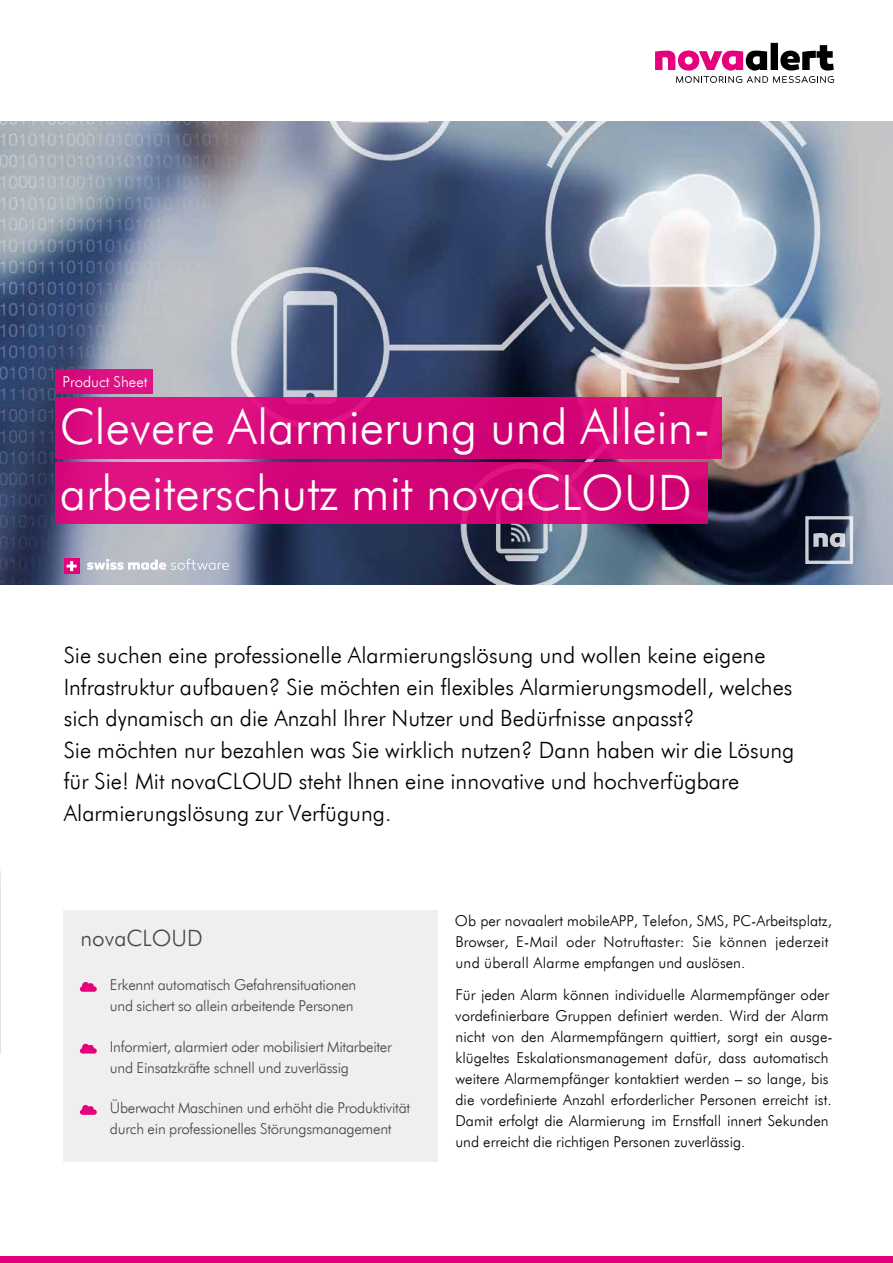
<style>
.page{position:relative;width:893px;height:1263px;background:#fff}
.page>*{position:absolute;margin:0;border:0;box-sizing:border-box;transform-origin:0 0}
.t1{font:48.9px/65.7px "Futuri Light Regular SWFTE";color:#fff}
.t2{font:22.5px/31.5px "Futuri Light Regular SWFTE";color:#000}
.t3{font:22.5px "Futuri Light Regular SWFTE";color:#484847}
.t4{font:15px/21px "Futuri Light Regular SWFTE";color:#000}
.t5{font:15px/21px "Futuri Light Regular SWFTE";letter-spacing:-.02em;color:#484847}
.t6{font:15px "Futuri Light Regular SWFTE";color:#fff}
</style>
<div class="page">
<div style="left:64px;top:910px;width:374px;height:251px;background:#efefef"></div>
<img style="left:0;top:122px;width:893px;height:463px">
<svg style="left:655px;top:43px;width:179px;height:40px"></svg>
<div style="left:55px;top:397px;width:666px;height:62px;background:#d70979"></div>
<div style="left:55px;top:462px;width:652px;height:62px;background:linear-gradient(to right,#dc1082,#d00374)"></div>
<div style="left:55px;top:369px;width:98px;height:25px;background:#de1182"></div>
<svg style="left:87px;top:559px;width:142px;height:11px"></svg>
<div style="left:64px;top:558px;width:15px;height:16px;background:#e5007c"></div>
<svg style="left:67px;top:561px;width:10px;height:10px"></svg>
<div style="left:0;top:1256px;width:893px;height:7px;background:#e5007c"></div>
<div style="left:805px;top:516px;width:48px;height:48px;border:3px solid #fff"></div>
<svg style="left:813px;top:533px;width:32px;height:14px"></svg>
<svg style="left:80px;top:982px;width:17px;height:10px"></svg>
<svg style="left:80px;top:1043px;width:17px;height:10px"></svg>
<svg style="left:80px;top:1105px;width:17px;height:10px"></svg>
<svg style="left:0;top:870px;width:1px;height:184px"></svg>
<p class="t6" style="left:63px;top:373px;width:87px">Product Sheet</p>
<h1 class="t1" style="left:60px;top:393px;width:652px">Clevere Alarmierung und Allein&shy;arbeiterschutz mit novaCLOUD</h1>
<p class="t2" style="left:64px;top:639px;width:732px">Sie suchen eine professionelle Alarmierungslösung und wollen keine eigene Infrastruktur aufbauen? Sie möchten ein flexibles Alarmierungsmodell, welches sich dynamisch an die Anzahl Ihrer Nutzer und Bedürfnisse anpasst?<br>Sie möchten nur bezahlen was Sie wirklich nutzen? Dann haben wir die Lösung für Sie! Mit novaCLOUD steht Ihnen eine innovative und hochverfügbare Alarmierungslösung zur Verfügung.</p>
<h2 class="t3" style="left:80px;top:924px;width:124px">novaCLOUD</h2>
<p class="t5" style="left:110px;top:974px;width:248px">Erkennt automatisch Gefahrensituationen und sichert so allein arbeitende Personen</p>
<p class="t5" style="left:110px;top:1036px;width:283px">Informiert, alarmiert oder mobilisiert Mitarbeiter und Einsatzkräfte schnell und zuverlässig</p>
<p class="t5" style="left:110px;top:1097px;width:302px">Überwacht Maschinen und erhöht die Produktivität durch ein professionelles Störungsmanagement</p>
<p class="t4" style="left:455px;top:910px;width:379px">Ob per novaalert mobileAPP, Telefon, SMS, PC-Arbeitsplatz,<br>Browser, E-Mail oder Notruftaster: Sie können jederzeit und überall Alarme empfangen und auslösen.</p>
<p class="t4" style="left:455px;top:983px;width:379px">Für jeden Alarm können individuelle Alarmempfänger oder vordefinierbare Gruppen definiert werden. Wird der Alarm nicht von den Alarmempfängern quittiert, sorgt ein ausge&shy;klügeltes Eskalationsmanagement dafür, dass automatisch weitere Alarmempfänger kontaktiert werden – so lange, bis die vordefinierte Anzahl erforderlicher Personen erreicht ist.<br>Damit erfolgt die Alarmierung im Ernstfall innert Sekunden und erreicht die richtigen Personen zuverlässig.</p>
</div>
